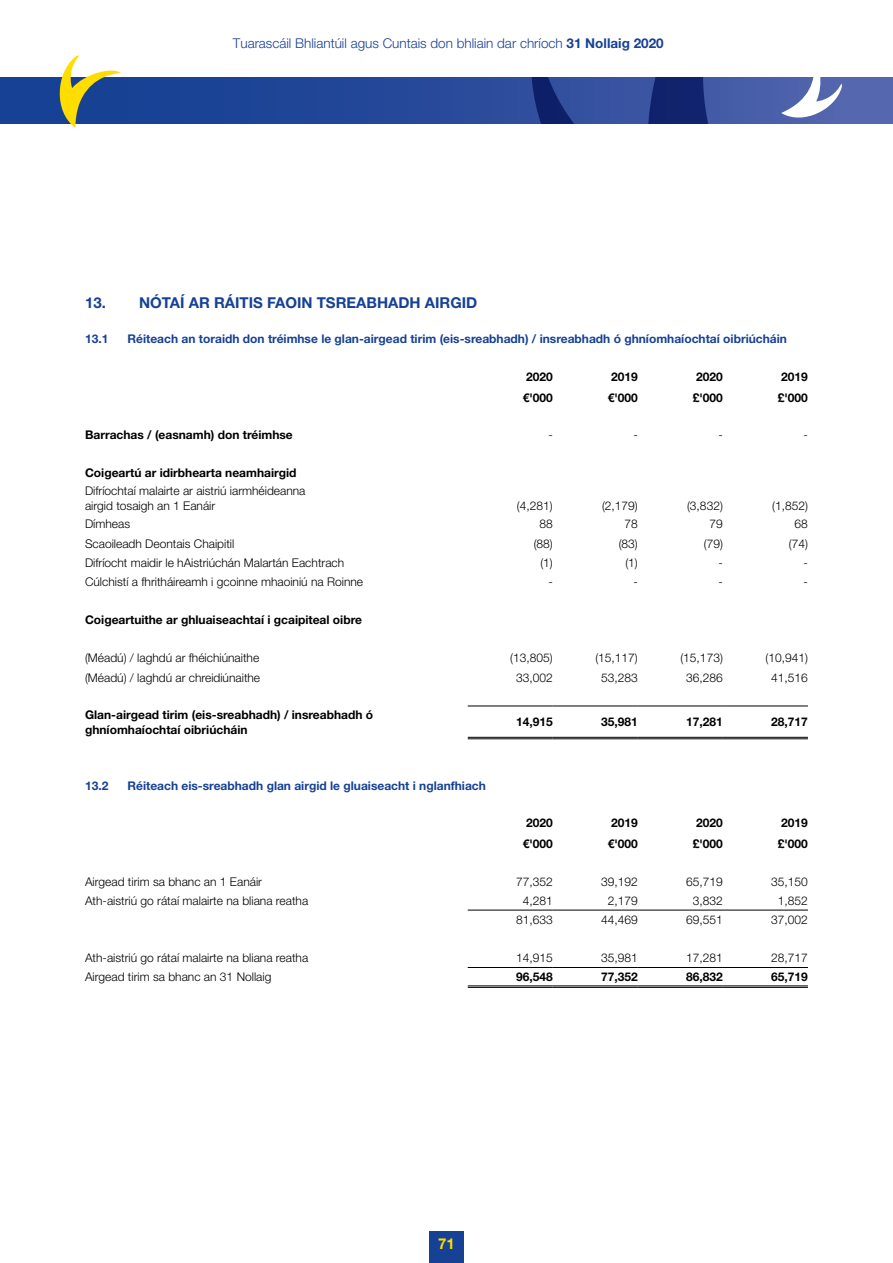
<style>
.page{position:relative;width:893px;height:1263px;background:#fff}
.page>*{position:absolute;margin:0;border:0;box-sizing:border-box;transform-origin:0 0}
.H2_Subhead{font:700 15px "Helvetica Neue LT Std";color:#164194}
.t1{font:700 15px "Helvetica Neue LT Std";color:#fd0}
.t2{font:300 13.5px "Helvetica Neue LT Std";color:#164194}
.P_Body{font:300 12px "Helvetica Neue LT Std";color:#000}
.P_Body-2{font:700 12px/15px "Helvetica Neue LT Std";color:#000}
.P_Body-3{font:700 12px "Helvetica Neue LT Std";color:#164194}
.s1{font-weight:700}
</style>
<div class="page">
<div style="left:429px;top:1231px;width:34px;height:32px;background:#164194"></div>
<svg style="left:0;top:77px;width:893px;height:47px;background:#254999"></svg>
<svg style="left:531px;top:77px;width:311px;height:47px;background:#40559b"></svg>
<svg style="left:53px;top:55px;width:68px;height:73px"></svg>
<hr style="left:468px;top:706px;width:85px;height:1px;background:#000">
<hr style="left:553px;top:706px;width:85px;height:1px;background:#000">
<hr style="left:638px;top:706px;width:85px;height:1px;background:#000">
<hr style="left:723px;top:706px;width:85px;height:1px;background:#000">
<hr style="left:468px;top:737px;width:85px;height:1px;background:#000">
<hr style="left:468px;top:738px;width:85px;height:1px;background:#000">
<hr style="left:553px;top:737px;width:85px;height:1px;background:#000">
<hr style="left:553px;top:738px;width:85px;height:1px;background:#000">
<hr style="left:638px;top:737px;width:85px;height:1px;background:#000">
<hr style="left:638px;top:738px;width:85px;height:1px;background:#000">
<hr style="left:723px;top:737px;width:85px;height:1px;background:#000">
<hr style="left:723px;top:738px;width:85px;height:1px;background:#000">
<hr style="left:468px;top:985px;width:85px;height:1px;background:#000">
<hr style="left:468px;top:987px;width:85px;height:1px;background:#000">
<hr style="left:553px;top:985px;width:85px;height:1px;background:#000">
<hr style="left:553px;top:987px;width:85px;height:1px;background:#000">
<hr style="left:638px;top:985px;width:85px;height:1px;background:#000">
<hr style="left:638px;top:987px;width:85px;height:1px;background:#000">
<hr style="left:723px;top:985px;width:85px;height:1px;background:#000">
<hr style="left:723px;top:987px;width:85px;height:1px;background:#000">
<hr style="left:468px;top:967px;width:85px;height:1px;background:#000">
<hr style="left:553px;top:967px;width:85px;height:1px;background:#000">
<hr style="left:638px;top:967px;width:85px;height:1px;background:#000">
<hr style="left:723px;top:967px;width:85px;height:1px;background:#000">
<hr style="left:468px;top:910px;width:85px;height:1px;background:#000">
<hr style="left:553px;top:910px;width:85px;height:1px;background:#000">
<hr style="left:638px;top:910px;width:85px;height:1px;background:#000">
<hr style="left:723px;top:910px;width:85px;height:1px;background:#000">
<p class="t2" style="left:233px;top:35px;width:432px">Tuarascáil Bhliantúil agus Cuntais don bhliain dar chríoch <span class="s1">31 Nollaig 2020</span></p>
<h2 class="H2_Subhead" style="left:85px;top:294px;width:394px">13. NÓTAÍ AR RÁITIS FAOIN TSREABHADH AIRGID</h2>
<p class="P_Body-3" style="left:85px;top:332px;width:25px">13.1</p>
<p class="P_Body-3" style="left:128px;top:332px;width:661px">Réiteach an toraidh don tréimhse le glan-airgead tirim (eis-sreabhadh) / insreabhadh ó ghníomhaíochtaí oibriúcháin</p>
<p class="P_Body-2" style="left:526px;top:369px;width:28px">2020</p>
<p class="P_Body-2" style="left:523px;top:390px;width:32px">€'000</p>
<p class="P_Body-2" style="left:611px;top:369px;width:28px">2019</p>
<p class="P_Body-2" style="left:608px;top:390px;width:32px">€'000</p>
<p class="P_Body-2" style="left:696px;top:369px;width:28px">2020</p>
<p class="P_Body-2" style="left:693px;top:390px;width:32px">£'000</p>
<p class="P_Body-2" style="left:781px;top:369px;width:28px">2019</p>
<p class="P_Body-2" style="left:778px;top:390px;width:32px">£'000</p>
<p class="P_Body-2" style="left:85px;top:427px;width:209px">Barrachas / (easnamh) don tréimhse</p>
<p class="P_Body" style="left:548px;top:427px;width:6px">-</p>
<p class="P_Body" style="left:633px;top:427px;width:6px">-</p>
<p class="P_Body" style="left:718px;top:427px;width:6px">-</p>
<p class="P_Body" style="left:803px;top:427px;width:6px">-</p>
<p class="P_Body-2" style="left:85px;top:465px;width:213px">Coigeartú ar idirbhearta neamhairgid</p>
<p class="P_Body" style="left:85px;top:484px;width:222px">Difríochtaí malairte ar aistriú iarmhéideanna</p>
<p class="P_Body" style="left:85px;top:499px;width:132px">airgid tosaigh an 1 Eanáir</p>
<p class="P_Body" style="left:517px;top:499px;width:37px">(4,281)</p>
<p class="P_Body" style="left:602px;top:499px;width:37px">(2,179)</p>
<p class="P_Body" style="left:687px;top:499px;width:37px">(3,832)</p>
<p class="P_Body" style="left:772px;top:499px;width:37px">(1,852)</p>
<p class="P_Body" style="left:85px;top:517px;width:47px">Dímheas</p>
<p class="P_Body" style="left:539px;top:517px;width:15px">88</p>
<p class="P_Body" style="left:624px;top:517px;width:15px">78</p>
<p class="P_Body" style="left:709px;top:517px;width:15px">79</p>
<p class="P_Body" style="left:795px;top:517px;width:15px">68</p>
<p class="P_Body" style="left:85px;top:536px;width:151px">Scaoileadh Deontais Chaipitil</p>
<p class="P_Body" style="left:534px;top:536px;width:21px">(88)</p>
<p class="P_Body" style="left:619px;top:536px;width:21px">(83)</p>
<p class="P_Body" style="left:704px;top:536px;width:21px">(79)</p>
<p class="P_Body" style="left:789px;top:536px;width:21px">(74)</p>
<p class="P_Body" style="left:85px;top:555px;width:261px">Difríocht maidir le hAistriúchán Malartán Eachtrach</p>
<p class="P_Body" style="left:540px;top:555px;width:14px">(1)</p>
<p class="P_Body" style="left:625px;top:555px;width:14px">(1)</p>
<p class="P_Body" style="left:718px;top:555px;width:6px">-</p>
<p class="P_Body" style="left:803px;top:555px;width:6px">-</p>
<p class="P_Body" style="left:85px;top:574px;width:280px">Cúlchistí a fhritháireamh i gcoinne mhaoiniú na Roinne</p>
<p class="P_Body" style="left:548px;top:574px;width:6px">-</p>
<p class="P_Body" style="left:633px;top:574px;width:6px">-</p>
<p class="P_Body" style="left:718px;top:574px;width:6px">-</p>
<p class="P_Body" style="left:803px;top:574px;width:6px">-</p>
<p class="P_Body-2" style="left:85px;top:612px;width:278px">Coigeartuithe ar ghluaiseachtaí i gcaipiteal oibre</p>
<p class="P_Body" style="left:85px;top:651px;width:176px">(Méadú) / laghdú ar fhéichiúnaithe</p>
<p class="P_Body" style="left:510px;top:651px;width:44px">(13,805)</p>
<p class="P_Body" style="left:595px;top:651px;width:44px">(15,117)</p>
<p class="P_Body" style="left:680px;top:651px;width:44px">(15,173)</p>
<p class="P_Body" style="left:765px;top:651px;width:44px">(10,941)</p>
<p class="P_Body" style="left:85px;top:670px;width:177px">(Méadú) / laghdú ar chreidiúnaithe</p>
<p class="P_Body" style="left:516px;top:670px;width:38px">33,002</p>
<p class="P_Body" style="left:601px;top:670px;width:38px">53,283</p>
<p class="P_Body" style="left:686px;top:670px;width:38px">36,286</p>
<p class="P_Body" style="left:771px;top:670px;width:38px">41,516</p>
<p class="P_Body-2" style="left:85px;top:707px;width:290px">Glan-airgead tirim (eis-sreabhadh) / insreabhadh ó ghníomhaíochtaí oibriúcháin</p>
<p class="P_Body-2" style="left:516px;top:714px;width:38px">14,915</p>
<p class="P_Body-2" style="left:601px;top:714px;width:38px">35,981</p>
<p class="P_Body-2" style="left:686px;top:714px;width:38px">17,281</p>
<p class="P_Body-2" style="left:771px;top:714px;width:38px">28,717</p>
<p class="P_Body-3" style="left:85px;top:778px;width:25px">13.2</p>
<p class="P_Body-3" style="left:128px;top:778px;width:360px">Réiteach eis-sreabhadh glan airgid le gluaiseacht i nglanfhiach</p>
<p class="P_Body-2" style="left:526px;top:815px;width:28px">2020</p>
<p class="P_Body-2" style="left:523px;top:836px;width:32px">€'000</p>
<p class="P_Body-2" style="left:611px;top:815px;width:28px">2019</p>
<p class="P_Body-2" style="left:608px;top:836px;width:32px">€'000</p>
<p class="P_Body-2" style="left:696px;top:815px;width:28px">2020</p>
<p class="P_Body-2" style="left:693px;top:836px;width:32px">£'000</p>
<p class="P_Body-2" style="left:781px;top:815px;width:28px">2019</p>
<p class="P_Body-2" style="left:778px;top:836px;width:32px">£'000</p>
<p class="P_Body" style="left:85px;top:874px;width:178px">Airgead tirim sa bhanc an 1 Eanáir</p>
<p class="P_Body" style="left:516px;top:874px;width:38px">77,352</p>
<p class="P_Body" style="left:601px;top:874px;width:38px">39,192</p>
<p class="P_Body" style="left:686px;top:874px;width:38px">65,719</p>
<p class="P_Body" style="left:771px;top:874px;width:38px">35,150</p>
<p class="P_Body" style="left:85px;top:893px;width:225px">Ath-aistriú go rátaí malairte na bliana reatha</p>
<p class="P_Body" style="left:523px;top:893px;width:32px">4,281</p>
<p class="P_Body" style="left:608px;top:893px;width:32px">2,179</p>
<p class="P_Body" style="left:693px;top:893px;width:32px">3,832</p>
<p class="P_Body" style="left:778px;top:893px;width:32px">1,852</p>
<p class="P_Body" style="left:516px;top:912px;width:38px">81,633</p>
<p class="P_Body" style="left:601px;top:912px;width:38px">44,469</p>
<p class="P_Body" style="left:686px;top:912px;width:38px">69,551</p>
<p class="P_Body" style="left:771px;top:912px;width:38px">37,002</p>
<p class="P_Body" style="left:85px;top:950px;width:225px">Ath-aistriú go rátaí malairte na bliana reatha</p>
<p class="P_Body" style="left:516px;top:950px;width:38px">14,915</p>
<p class="P_Body" style="left:601px;top:950px;width:38px">35,981</p>
<p class="P_Body" style="left:686px;top:950px;width:38px">17,281</p>
<p class="P_Body" style="left:771px;top:950px;width:38px">28,717</p>
<p class="P_Body" style="left:85px;top:970px;width:188px">Airgead tirim sa bhanc an 31 Nollaig</p>
<p class="P_Body-2" style="left:516px;top:969px;width:38px">96,548</p>
<p class="P_Body-2" style="left:601px;top:969px;width:38px">77,352</p>
<p class="P_Body-2" style="left:686px;top:969px;width:38px">86,832</p>
<p class="P_Body-2" style="left:771px;top:969px;width:38px">65,719</p>
<p class="t1" style="left:438px;top:1234px;width:18px">71</p>
</div>
